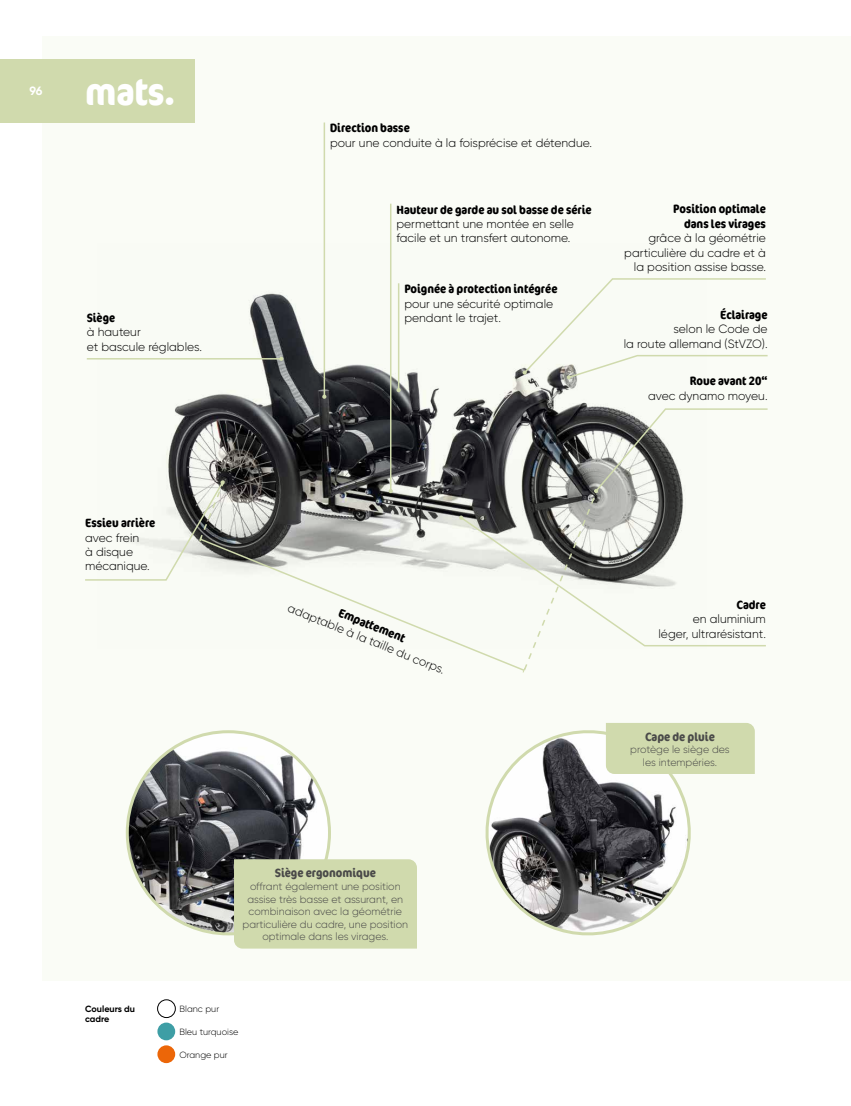
<style>
.page{position:relative;width:851px;height:1106px;background:#fff}
.page>*{position:absolute;margin:0;border:0;box-sizing:border-box;transform-origin:0 0}
.t1{font:700 condensed 37.5px "Cocon Offc Pro";color:#fff}
.t2{font:300 12px/14.4px "Gilroy";color:#000}
.t3{font:700 condensed 12px/14.4px "Cocon Offc Pro";color:#000;text-align:right}
.t4{font:700 condensed 12px "Cocon Offc Pro";color:#4a4a49}
.t5{font:700 12px "Gilroy";color:#fff}
.t6{font:300 10.5px/12.6px "Gilroy";color:#4a4a49;text-align:center}
.t7{font:300 9px "Gilroy";color:#000}
.t8{font:700 9px/10.5px "Gilroy";color:#000}
</style>
<div class="page">
<div style="left:43px;top:36px;width:807px;height:944px;background:#fafcf6"></div>
<div style="left:157px;top:1045px;width:18px;height:18px;background:#ec6608;border-radius:50%"></div>
<div style="left:157px;top:1022px;width:18px;height:18px;background:#3e9ea5;border-radius:50%"></div>
<div style="left:157px;top:999px;width:18px;height:18px;border:1px solid #000;border-radius:50%"></div>
<div style="left:0;top:60px;width:195px;height:63px;background:#d0daad"></div>
<img style="left:127px;top:731px;width:202px;height:202px;border-radius:101px">
<svg style="left:485px;top:730px;width:206px;height:206px"></svg>
<div style="left:605px;top:723px;width:149px;height:51px;background:#d0daad"></div>
<img style="left:98px;top:243px;width:507px;height:294px">
<hr style="left:323px;top:122px;width:2px;height:275px;background:#d0daad">
<svg style="left:322px;top:394px;width:4px;height:5px"></svg>
<svg style="left:226px;top:537px;width:295px;height:133px"></svg>
<hr style="left:390px;top:204px;width:1px;height:287px;background:#d0daad">
<svg style="left:388px;top:489px;width:5px;height:4px"></svg>
<svg style="left:85px;top:479px;width:141px;height:102px"></svg>
<hr style="left:87px;top:358px;width:194px;height:1px;background:#d0daad">
<svg style="left:279px;top:357px;width:4px;height:4px"></svg>
<svg style="left:459px;top:515px;width:62px;height:132px"></svg>
<svg style="left:459px;top:515px;width:4px;height:5px"></svg>
<svg style="left:522px;top:277px;width:246px;height:102px"></svg>
<svg style="left:521px;top:407px;width:247px;height:266px"></svg>
<hr style="left:398px;top:283px;width:1px;height:107px;background:#d0daad">
<svg style="left:396px;top:388px;width:4px;height:4px"></svg>
<div style="left:234px;top:859px;width:183px;height:89px;background:#d0daad"></div>
<p class="t5" style="left:29px;top:83px;width:15px">96</p>
<h1 class="t1" style="left:85px;top:65px;width:92px">mats.</h1>
<p class="t3" style="left:87px;top:310px;width:30px">Siège</p>
<p class="t2" style="left:87px;top:325px;width:117px">à hauteur<br>et bascule réglables.</p>
<p class="t3" style="left:330px;top:120px;width:81px">Direction basse</p>
<p class="t2" style="left:330px;top:135px;width:263px">pour une conduite à la foisprécise et détendue.</p>
<p class="t3" style="left:396px;top:202px;width:197px">Hauteur de garde au sol basse de série</p>
<p class="t2" style="left:396px;top:216px;width:179px">permettant une montée en selle facile et un transfert autonome.</p>
<p class="t3" style="left:404px;top:281px;width:155px">Poignée à protection intégrée</p>
<p class="t2" style="left:404px;top:296px;width:150px">pour une sécurité optimale pendant le trajet.</p>
<p class="t3" style="left:673px;top:201px;width:94px">Position optimale dans les virages</p>
<p class="t2" style="left:624px;top:231px;width:143px;text-align:right">grâce à la géométrie particulière du cadre et à la position assise basse.</p>
<p class="t3" style="left:719px;top:307px;width:49px">Éclairage</p>
<p class="t2" style="left:623px;top:322px;width:145px;text-align:right">selon le Code de<br>la route allemand (StVZO).</p>
<p class="t3" style="left:689px;top:373px;width:79px">Roue avant 20“</p>
<p class="t2" style="left:648px;top:388px;width:121px">avec dynamo moyeu.</p>
<p class="t3" style="left:85px;top:515px;width:72px">Essieu arrière</p>
<p class="t2" style="left:85px;top:530px;width:66px">avec frein à disque mécanique.</p>
<p class="t2" style="left:291px;top:600px;width:170px;rotate:22deg">adaptable à la taille du corps.</p>
<p class="t3" style="left:342px;top:605px;width:72px;rotate:22deg">Empattement</p>
<p class="t8" style="left:85px;top:1003px;width:51px">Couleurs du cadre</p>
<p class="t4" style="left:275px;top:864px;width:103px">Siège ergonomique</p>
<p class="t6" style="left:242px;top:879px;width:167px">offrant également une position assise très basse et assurant, en combinaison avec la géométrie particulière du cadre, une position optimale dans les virages.</p>
<p class="t7" style="left:180px;top:1003px;width:41px">Blanc pur</p>
<p class="t7" style="left:179px;top:1026px;width:60px">Bleu turquoise</p>
<p class="t7" style="left:179px;top:1049px;width:50px">Orange pur</p>
<p class="t3" style="left:736px;top:597px;width:31px">Cadre</p>
<p class="t2" style="left:658px;top:611px;width:109px;text-align:right">en aluminium<br>léger, ultrarésistant.</p>
<p class="t4" style="left:645px;top:728px;width:71px">Cape de pluie</p>
<p class="t6" style="left:630px;top:743px;width:101px">protège le siège des les intempéries.</p>
</div>
